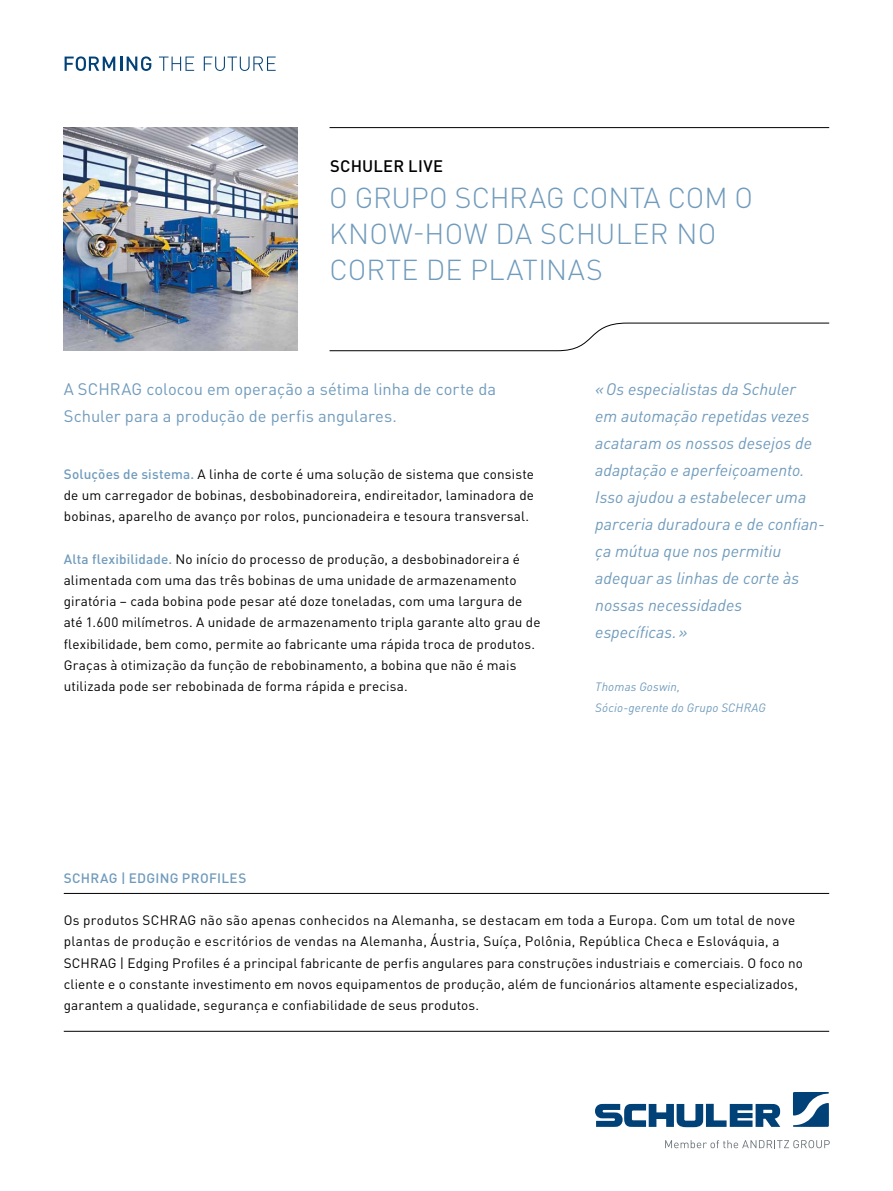
<style>
.page{position:relative;width:893px;height:1191px;background:#fff}
.page>*{position:absolute;margin:0;border:0;box-sizing:border-box;transform-origin:0 0}
.t1{font:300 28.5px/36px "DIN Pro";letter-spacing:.005em;color:#709bbc}
.t2{font:italic 16.5px/27px "DIN Pro";color:#709bbc}
.t3{font:16.5px/27px "DIN Pro";color:#709bbc}
.t4{font:500 16.5px "DIN Pro";letter-spacing:.015em;color:#000}
.t5{font:13.5px/21.3px "DIN Pro";letter-spacing:.01em;color:#000}
.t6{font:500 13.5px "DIN Pro";letter-spacing:.025em;color:#709bbc}
.t7{font:italic 12px/21.3px "DIN Pro";letter-spacing:.015em;color:#709bbc}
.s1{font-weight:500;color:#709bbc}
</style>
<div class="page">
<svg style="left:595px;top:1103px;width:185px;height:24px"></svg>
<svg style="left:793px;top:1092px;width:36px;height:34px"></svg>
<svg style="left:665px;top:1140px;width:165px;height:8px"></svg>
<svg style="left:65px;top:56px;width:86px;height:15px"></svg>
<svg style="left:159px;top:57px;width:35px;height:14px"></svg>
<svg style="left:204px;top:57px;width:72px;height:14px"></svg>
<svg style="left:329px;top:323px;width:501px;height:28px"></svg>
<hr style="left:330px;top:127px;width:499px;height:1px;background:#000">
<img style="left:64px;top:128px;width:234px;height:223px">
<hr style="left:64px;top:893px;width:765px;height:1px;background:#000">
<hr style="left:64px;top:1031px;width:765px;height:1px;background:#000">
<p class="t4" style="left:330px;top:153px;width:115px">Schuler Live</p>
<h1 class="t1" style="left:329px;top:177px;width:426px">O GRUPO SCHRAG CONTA COM O<br>KNOW-HOW DA SCHU LER NO<br>CORTE DE PLATINAS</h1>
<p class="t3" style="left:64px;top:374px;width:434px">A SCHRAG colocou em operação a sétima linha de corte da<br>Schuler para a produção de perfis angulares.</p>
<p class="t5" style="left:64px;top:461px;width:472px;text-align:justify"><span class="s1">Soluções de sistema.</span> A linha de corte é uma solução de sistema que consiste de um carregador de bobinas, desbobinadoreira, endireitador, laminadora de bobinas, aparelho de avanço por rolos, puncionadeira e tesoura transversal.</p>
<p class="t5" style="left:64px;top:547px;width:478px"><span class="s1">Alta flexibilidade.</span> No início do processo de produção, a desbobinadoreira é alimentada com uma das três bobinas de uma unidade de armazenamento giratória – cada bobina pode pesar até doze toneladas, com uma largura de até 1.600 milímetros. A unidade de armazenamento tripla garante alto grau de flexibilidade, bem como, permite ao fabricante uma rápida troca de produtos.<br>Graças à otimização da função de rebobinamento, a bobina que não é mais utilizada pode ser rebobinada de forma rápida e precisa.</p>
<p class="t2" style="left:595px;top:374px;width:231px">«Os especialistas da Schuler<br>em automação repetidas vezes acataram os nossos desejos de adaptação e aperfeiçoamento.<br>Isso ajudou a estabelecer uma parceria duradoura e de confian&shy;ça mútua que nos permitiu adequar as linhas de corte às nossas necessidades específicas.»</p>
<p class="t7" style="left:595px;top:675px;width:172px">Thomas Goswin,<br>Sócio-gerente do Grupo SCHRAG</p>
<p class="t6" style="left:64px;top:866px;width:18px">SCHR</p>
<p class="t6" style="left:100px;top:866px;width:148px">AG | EDGI NG PROFILES</p>
<p class="t5" style="left:64px;top:908px;width:741px">Os produtos SCHRAG não são apenas conhecidos na Alemanha, se destacam em toda a Europa. Com um total de nove plantas de produção e escritórios de vendas na Alemanha, Áustria, Suíça, Polônia, República Checa e Eslováquia, a SCHRAG | Edging Profiles é a principal fabricante de perfis angulares para construções industriais e comerciais. O foco no cliente e o constante investimento em novos equipamentos de produção, além de funcionários altamente especializados, garantem a qualidade, segurança e confiabilidade de seus produtos.</p>
</div>
